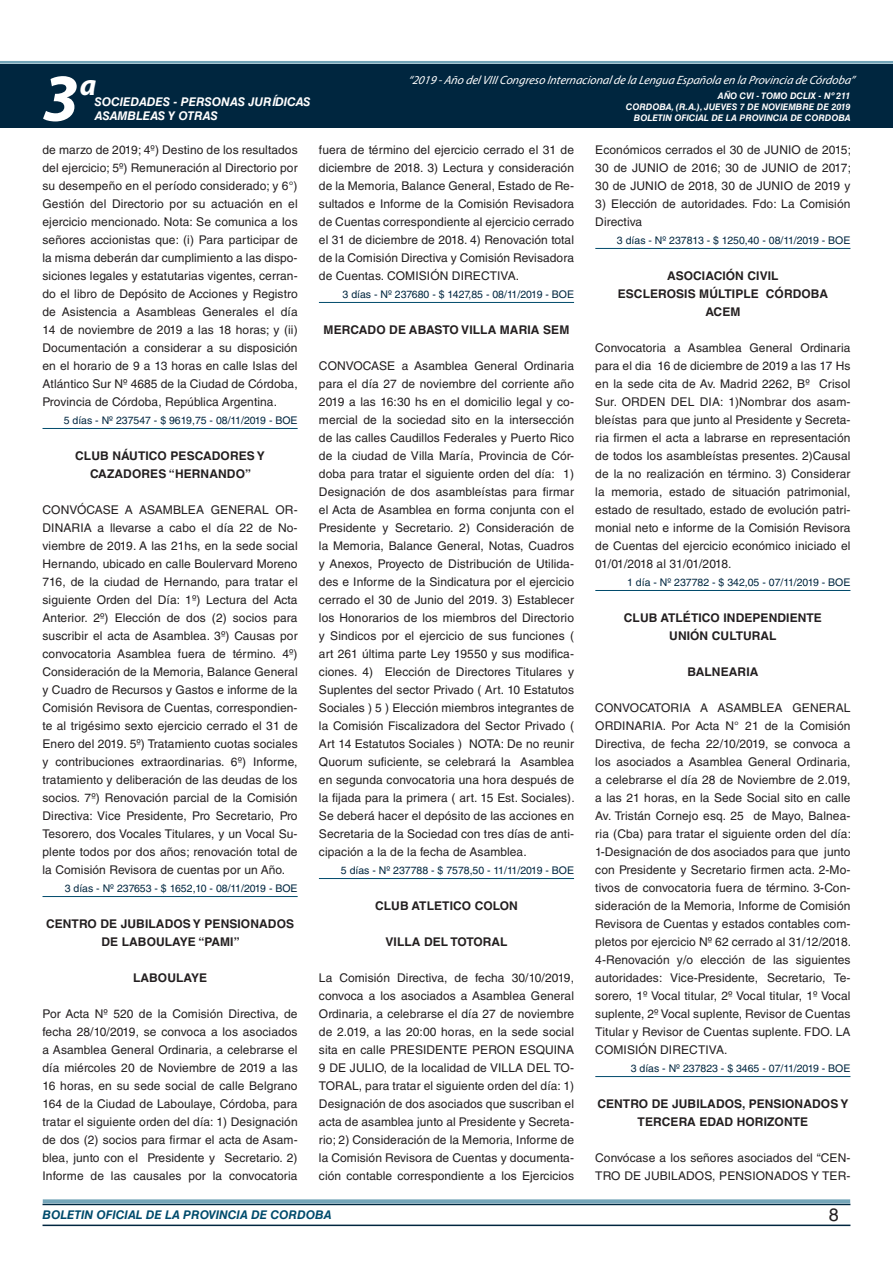
<style>
.page{position:relative;width:893px;height:1263px;background:#fff}
.page>*{position:absolute;margin:0;border:0;box-sizing:border-box;transform-origin:0 0}
.t1{font:italic 700 67.5px "Myriad Pro";color:#fff}
.t2{font:italic 700 30px "Myriad Pro";color:#fff}
.t3{font:18px "Helvetica LT Std";color:#231f20}
.t4{font:12px/18px "Helvetica LT Std";letter-spacing:.01em;color:#231f20;text-align:justify}
.t5{font:700 12px/18px "Helvetica LT Std";letter-spacing:.01em;color:#231f20;text-align:center}
.t6{font:italic 12px "Myriad Pro";color:#fff}
.t7{font:italic 700 12px "Helvetica LT Std";color:#fff}
.t8{font:italic 700 12px "Helvetica LT Std";color:#004b6c}
.t9{font:10.5px "Helvetica LT Std";color:#00263f}
.t10{font:italic 700 9px/10.8px "Helvetica LT Std";color:#fff;text-align:right}
</style>
<div class="page">
<div style="left:0;top:61px;width:893px;height:6px;background:#fff;opacity:.75"></div>
<div style="left:0;top:64px;width:893px;height:64px;background:#00263f"></div>
<hr style="left:43px;top:1224px;width:807px;height:2px;background:#00263f">
<div style="left:42px;top:1198px;width:809px;height:8px;background:#fff;opacity:.75"></div>
<hr style="left:43px;top:428px;width:255px;height:1px;background:#004b6c">
<hr style="left:43px;top:896px;width:255px;height:1px;background:#004b6c">
<hr style="left:319px;top:302px;width:255px;height:1px;background:#004b6c">
<hr style="left:319px;top:878px;width:255px;height:1px;background:#004b6c">
<hr style="left:595px;top:248px;width:255px;height:1px;background:#004b6c">
<hr style="left:595px;top:590px;width:255px;height:1px;background:#004b6c">
<hr style="left:595px;top:1076px;width:255px;height:1px;background:#004b6c">
<h2 class="t2" style="left:80px;top:66px;width:18px">a</h2>
<p class="t6" style="left:408px;top:72px;width:448px">“2019 -Año delVIIICongreso Internacionalde la Lengua Esp añola en la Provincia de Córdoba”</p>
<h1 class="t1" style="left:43px;top:54px;width:38px">3</h1>
<p class="t10" style="left:626px;top:91px;width:226px">AÑO CVI - TOMO DCLIX - Nº 211<br>CORDOBA, (R.A.), JUEVES 7 DE NOVIEMBRE DE 2019<br>BOLETIN OFICIAL DE LA PROVINCIA DE CORDOBA</p>
<p class="t7" style="left:95px;top:94px;width:217px">SOCIEDADES - PERSONAS JURÍDICAS</p>
<p class="t7" style="left:95px;top:109px;width:125px">ASAMBLEAS Y OTRAS</p>
<p class="t4" style="left:43px;top:141px;width:257px">de marzo de 2019; 4º) Destino de los resultados del ejercicio; 5º) Remuneración al Directorio por su desempeño en el período considerado; y 6°)<br>Gestión del Directorio por su actuación en el ejercicio mencionado. Nota: Se comunica a los señores accionistas que: (i) Para participar de la misma deberán dar cumplimiento a las dispo&shy;siciones legales y estatutarias vigentes, cerran&shy;do el libro de Depósito de Acciones y Registro de Asistencia a Asambleas Generales el día 14 de noviembre de 2019 a las 18 horas; y (ii)<br>Documentación a considerar a su disposición en el horario de 9 a 13 horas en calle Islas del Atlántico Sur Nº 4685 de la Ciudad de Córdoba, Provincia de Córdoba, República Argentina.</p>
<p class="t9" style="left:64px;top:414px;width:235px">5 días - Nº 237547 - $ 9619,75 - 08/11/2019 - BOE</p>
<p class="t5" style="left:75px;top:446px;width:191px">CLUB NÁUTICO PESCADORES Y<br>CAZADORES “HERNANDO”</p>
<p class="t4" style="left:43px;top:501px;width:257px">CONVÓCASE A ASAMBLEA GENERAL OR-DINARIA a llevarse a cabo el día 22 de No&shy;viembre de 2019. A las 21hs, en la sede social Hernando, ubicado en calle Boulervard Moreno 716, de la ciudad de Hernando, para tratar el siguiente Orden del Día: 1º) Lectura del Acta Anterior. 2º) Elección de dos (2) socios para suscribir el acta de Asamblea. 3º) Causas por convocatoria Asamblea fuera de término. 4º)<br>Consideración de la Memoria, Balance General y Cuadro de Recursos y Gastos e informe de la Comisión Revisora de Cuentas, correspondien&shy;te al trigésimo sexto ejercicio cerrado el 31 de Enero del 2019. 5º) Tratamiento cuotas sociales y contribuciones extraordinarias. 6º) Informe, tratamiento y deliberación de las deudas de los socios. 7º) Renovación parcial de la Comisión Directiva: Vice Presidente, Pro Secretario, Pro Tesorero, dos Vocales Titulares, y un Vocal Su&shy;plente todos por dos años; renovación total de la Comisión Revisora de cuentas por un Año.</p>
<p class="t9" style="left:65px;top:882px;width:234px">3 días - Nº 237653 - $ 1652,10 - 08/11/2019 - BOE</p>
<p class="t5" style="left:46px;top:914px;width:250px">CENTRO DE JUBILADOS Y PENSIONADOS<br>DE LABOULAYE “PAMI”</p>
<p class="t5" style="left:133px;top:968px;width:76px">LABOULAYE</p>
<p class="t4" style="left:43px;top:1005px;width:257px">Por Acta Nº 520 de la Comisión Directiva, de fecha 28/10/2019, se convoca a los asociados a Asamblea General Ordinaria, a celebrarse el día miércoles 20 de Noviembre de 2019 a las 16 horas, en su sede social de calle Belgrano 164 de la Ciudad de Laboulaye, Córdoba, para tratar el siguiente orden del día: 1) Designación de dos (2) socios para firmar el acta de Asam&shy;blea, junto con el Presidente y Secretario. 2)<br>Informe de las causales por la convocatoria</p>
<p class="t4" style="left:319px;top:141px;width:257px">fuera de término del ejercicio cerrado el 31 de diciembre de 2018. 3) Lectura y consideración de la Memoria, Balance General, Estado de Re&shy;sultados e Informe de la Comisión Revisadora de Cuentas correspondiente al ejercicio cerrado el 31 de diciembre de 2018. 4) Renovación total de la Comisión Directiva y Comisión Revisadora de Cuentas. COMISIÓN DIRECTIVA.</p>
<p class="t9" style="left:343px;top:288px;width:233px">3 días - Nº 237680 - $ 1427,85 - 08/11/2019 - BOE</p>
<p class="t5" style="left:324px;top:320px;width:247px">MERCADO DE ABASTO VILLA MARIA SEM</p>
<p class="t4" style="left:319px;top:357px;width:257px">CONVOCASE a Asamblea General Ordinaria para el día 27 de noviembre del corriente año 2019 a las 16:30 hs en el domicilio legal y co&shy;mercial de la sociedad sito en la intersección de las calles Caudillos Federales y Puerto Rico de la ciudad de Villa María, Provincia de Cór&shy;doba para tratar el siguiente orden del día: 1)<br>Designación de dos asambleístas para firmar el Acta de Asamblea en forma conjunta con el Presidente y Secretario. 2) Consideración de la Memoria, Balance General, Notas, Cuadros y Anexos, Proyecto de Distribución de Utilida&shy;des e Informe de la Sindicatura por el ejercicio cerrado el 30 de Junio del 2019. 3) Establecer los Honorarios de los miembros del Directorio y Sindicos por el ejercicio de sus funciones ( art 261 última parte Ley 19550 y sus modifica&shy;ciones. 4) Elección de Directores Titulares y Suplentes del sector Privado ( Art. 10 Estatutos Sociales ) 5 ) Elección miembros integrantes de la Comisión Fiscalizadora del Sector Privado ( Art 14 Estatutos Sociales ) NOTA: De no reunir Quorum suficiente, se celebrará la Asamblea en segunda convocatoria una hora después de la fijada para la primera ( art. 15 Est. Sociales).<br>Se deberá hacer el depósito de las acciones en Secretaria de la Sociedad con tres días de anti&shy;cipación a la de la fecha de Asamblea.</p>
<p class="t9" style="left:341px;top:864px;width:235px">5 días - Nº 237788 - $ 7578,50 - 11/11/2019 - BOE</p>
<p class="t5" style="left:375px;top:896px;width:144px">CLUB ATLETICO COLON</p>
<p class="t5" style="left:385px;top:932px;width:123px">VILLA DEL TOTORAL</p>
<p class="t4" style="left:319px;top:969px;width:257px">La Comisión Directiva, de fecha 30/10/2019, convoca a los asociados a Asamblea General Ordinaria, a celebrarse el día 27 de noviembre de 2.019, a las 20:00 horas, en la sede social sita en calle PRESIDENTE PERON ESQUINA 9 DE JULIO, de la localidad de VILLA DEL TO-TORAL, para tratar el siguiente orden del día: 1)<br>Designación de dos asociados que suscriban el acta de asamblea junto al Presidente y Secreta&shy;rio; 2) Consideración de la Memoria, Informe de la Comisión Revisora de Cuentas y documenta&shy;ción contable correspondiente a los Ejercicios</p>
<p class="t4" style="left:595px;top:141px;width:257px">Económicos cerrados el 30 de JUNIO de 2015; 30 de JUNIO de 2016; 30 de JUNIO de 2017; 30 de JUNIO de 2018, 30 de JUNIO de 2019 y</p>
<p class="t4" style="left:595px;top:195px;width:257px">3) Elección de autoridades. Fdo: La Comisión<br>Directiva</p>
<p class="t9" style="left:617px;top:234px;width:235px">3 días - Nº 237813 - $ 1250,40 - 08/11/2019 - BOE</p>
<p class="t5" style="left:618px;top:266px;width:212px">ASOCIACIÓN CIVIL<br>ESCLEROSIS MÚLTIPLE CÓRDOBA<br>ACEM</p>
<p class="t4" style="left:595px;top:339px;width:257px">Convocatoria a Asamblea General Ordinaria para el dia 16 de diciembre de 2019 a las 17 Hs en la sede cita de Av. Madrid 2262, Bº Crisol Sur. ORDEN DEL DIA: 1)Nombrar dos asam&shy;bleístas para que junto al Presidente y Secreta&shy;ria firmen el acta a labrarse en representación de todos los asambleístas presentes. 2)Causal de la no realización en término. 3) Considerar la memoria, estado de situación patrimonial, estado de resultado, estado de evolución patri&shy;monial neto e informe de la Comisión Revisora de Cuentas del ejercicio económico iniciado el 01/01/2018 al 31/01/2018.</p>
<p class="t9" style="left:627px;top:576px;width:225px">1 día - Nº 237782 - $ 342,05 - 07/11/2019 - BOE</p>
<p class="t5" style="left:624px;top:608px;width:200px">CLUB ATLÉTICO INDEPENDIENTE<br>UNIÓN CULTURAL</p>
<p class="t5" style="left:687px;top:662px;width:73px">BALNEARIA</p>
<p class="t4" style="left:595px;top:699px;width:257px">CONVOCATORIA A ASAMBLEA GENERAL ORDINARIA. Por Acta N° 21 de la Comisión Directiva, de fecha 22/10/2019, se convoca a los asociados a Asamblea General Ordinaria, a celebrarse el día 28 de Noviembre de 2.019, a las 21 horas, en la Sede Social sito en calle Av. Tristán Cornejo esq. 25 de Mayo, Balnea&shy;ria (Cba) para tratar el siguiente orden del día:<br>1-Designación de dos asociados para que junto con Presidente y Secretario firmen acta. 2-Mo&shy;tivos de convocatoria fuera de término. 3-Con&shy;sideración de la Memoria, Informe de Comisión Revisora de Cuentas y estados contables com&shy;pletos por ejercicio Nº 62 cerrado al 31/12/2018.<br>4-Renovación y/o elección de las siguientes autoridades: Vice-Presidente, Secretario, Te&shy;sorero, 1º Vocal titular, 2º Vocal titular, 1º Vocal suplente, 2º Vocal suplente, Revisor de Cuentas Titular y Revisor de Cuentas suplente. FDO. LA COMISIÓN DIRECTIVA.</p>
<p class="t9" style="left:631px;top:1062px;width:221px">3 días - Nº 237823 - $ 3465 - 07/11/2019 - BOE</p>
<p class="t5" style="left:597px;top:1094px;width:253px">CENTRO DE JUBILADOS, PENSIONADOS Y<br>TERCERA EDAD HORIZONTE</p>
<p class="t4" style="left:595px;top:1149px;width:257px">Convócase a los señores asociados del “CEN-<br>TRO DE JUBILADOS, PENSIONADOS Y TER-</p>
<p class="t8" style="left:43px;top:1208px;width:290px">BOLETIN OFICIAL DE LA PROVINCIA DE CORDOBA</p>
<h3 class="t3" style="left:829px;top:1204px;width:12px">8</h3>
</div>
